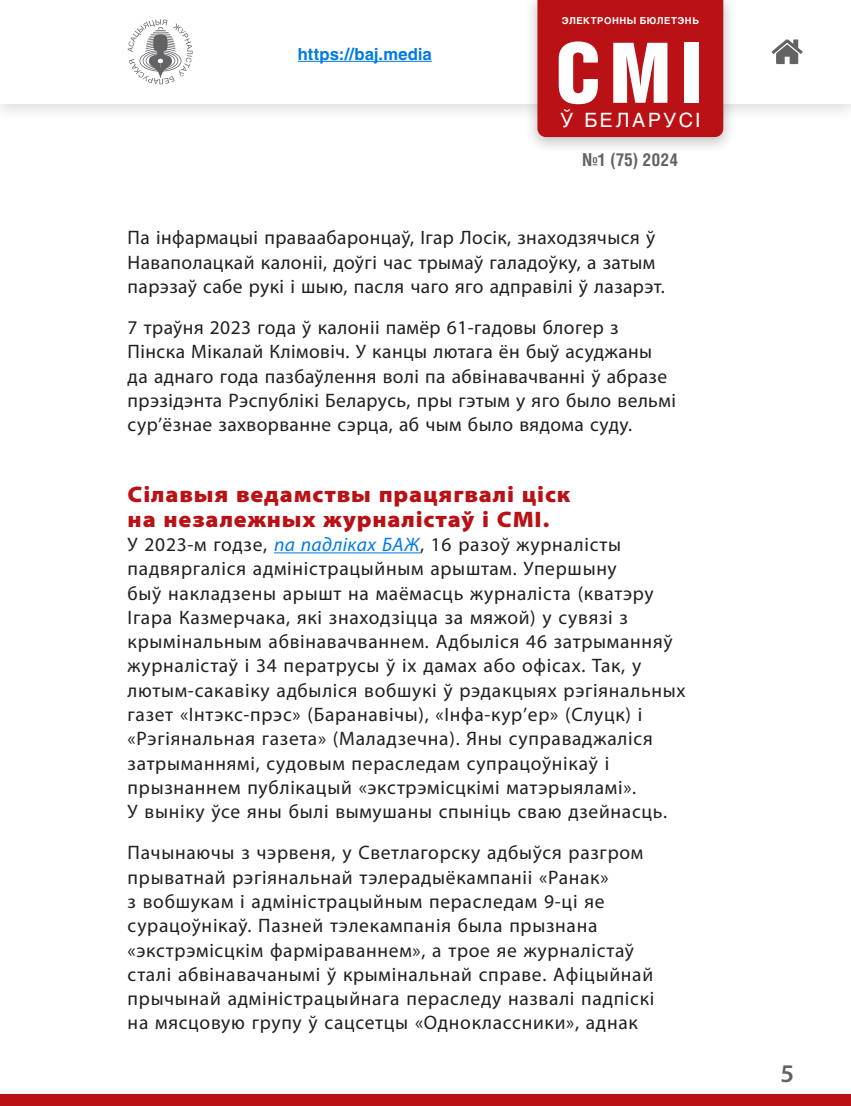
<style>
.page{position:relative;width:851px;height:1106px;background:#fff}
.page>*{position:absolute;margin:0;border:0;box-sizing:border-box;transform-origin:0 0}
.t1{font:83.55px "Helios Cond Black C";color:#fff}
.t2{font:600 25.5px "Myriad Pro";color:#636366}
.t3{font:900 semi-expanded 22.5px/24.3px "Myriad Pro";letter-spacing:.035em;color:#b91115}
.t4{font:19.5px/24.3px "Myriad Pro";letter-spacing:.035em;color:#231f20}
.t5{font:19.5px "Helios C";letter-spacing:.13em;color:#fff}
.t6{font:700 17.85px "Helios Cond C";color:#636366}
.t7{font:700 16.5px "Helios C";letter-spacing:.005em;color:#007ae5}
.t8{font:700 9.45px "Helios C";letter-spacing:.06em;color:#fff}
.s1{font-style:italic;color:#007ae5}
</style>
<div class="page">
<div style="left:0;top:1094px;width:850px;height:12px;background:#b91115"></div>
<hr style="left:274px;top:552px;width:146px;height:1px;background:#007ae5">
<div style="left:0;top:0;width:850px;height:122px;background:#231f20;opacity:.15"></div>
<div style="left:0;top:0;width:850px;height:103px;background:#fff"></div>
<svg style="left:128px;top:19px;width:64px;height:65px"></svg>
<hr style="left:298px;top:61px;width:134px;height:1px;background:#007ae5">
<svg style="left:771px;top:39px;width:31px;height:25px"></svg>
<div style="left:523px;top:0;width:213px;height:155px;background:#231f20;opacity:.25"></div>
<div style="left:537px;top:0;width:186px;height:137px;background:#b91115"></div>
<p class="t7" style="left:298px;top:44px;width:135px">https://baj.media</p>
<p class="t8" style="left:561px;top:15px;width:139px">ЭЛЕКТРОННЫ БЮЛЕТЭНЬ</p>
<h1 class="t1" style="left:555px;top:25px;width:149px">СМІ</h1>
<p class="t5" style="left:560px;top:109px;width:141px">Ў БЕЛАРУСІ</p>
<p class="t6" style="left:582px;top:149px;width:97px">№1 (75) 2024</p>
<p class="t4" style="left:128px;top:225px;width:538px">Па інфармацыі праваабаронцаў, Ігар Лосік, знаходзячыся ў<br>Наваполацкай калоніі, доўгі час трымаў галадоўку, а затым парэзаў сабе рукі і шыю, пасля чаго яго адправілі ў лазарэт.</p>
<p class="t4" style="left:128px;top:315px;width:549px">7 траўня 2023 года ў калоніі памёр 61-гадовы блогер з Пінска Мікалай Клімовіч. У канцы лютага ён быў асуджаны да аднаго года пазбаўлення волі па абвінавачванні ў абразе прэзідэнта Рэспублікі Беларусь, пры гэтым у яго было вельмі сур’ёзнае захворванне сэрца, аб чым было вядома суду.</p>
<p class="t3" style="left:128px;top:481px;width:444px">Сілавыя ведамствы працягвалі ціск на незалежных журналістаў і СМІ.</p>
<p class="t4" style="left:128px;top:532px;width:559px">У 2023-м годзе, <span class="s1">па падліках БАЖ</span>, 16 разоў журналісты падвяргаліся адміністрацыйным арыштам. Упершыну<br>быў накладзены арышт на маёмасць журналіста (кватэру Ігара Казмерчака, які знаходзіцца за мяжой) у сувязі з крымінальным абвінавачваннем. Адбыліся 46 затрыманняў журналістаў і 34 ператрусы ў іх дамах або офісах. Так, у лютым-сакавіку адбыліся вобшукі ў рэдакцыях рэгіянальных газет «Інтэкс-прэс» (Баранавічы), «Інфа-кур’ер» (Слуцк) і «Рэгіянальная газета» (Маладзечна). Яны суправаджаліся затрыманнямі, судовым пераследам супрацоўнікаў і прызнаннем публікацый «экстрэмісцкімі матэрыяламі».<br>У выніку ўсе яны былі вымушаны спыніць сваю дзейнасць.</p>
<p class="t4" style="left:128px;top:840px;width:528px">Пачынаючы з чэрвеня, у Светлагорску адбыўся разгром прыватнай рэгіянальнай тэлерадыёкампаніі «Ранак»<br>з вобшукам і адміністрацыйным пераследам 9-ці яе сурацоўнікаў. Пазней тэлекампанія была прызнана «экстрэмісцкім фарміраваннем», а трое яе журналістаў сталі абвінавачанымі ў крымінальнай справе. Афіцыйнай прычынай адміністрацыйнага пераследу назвалі падпіскі на мясцовую групу ў сацсетцы «Одноклассники», аднак</p>
<h2 class="t2" style="left:780px;top:1057px;width:15px">5</h2>
</div>
